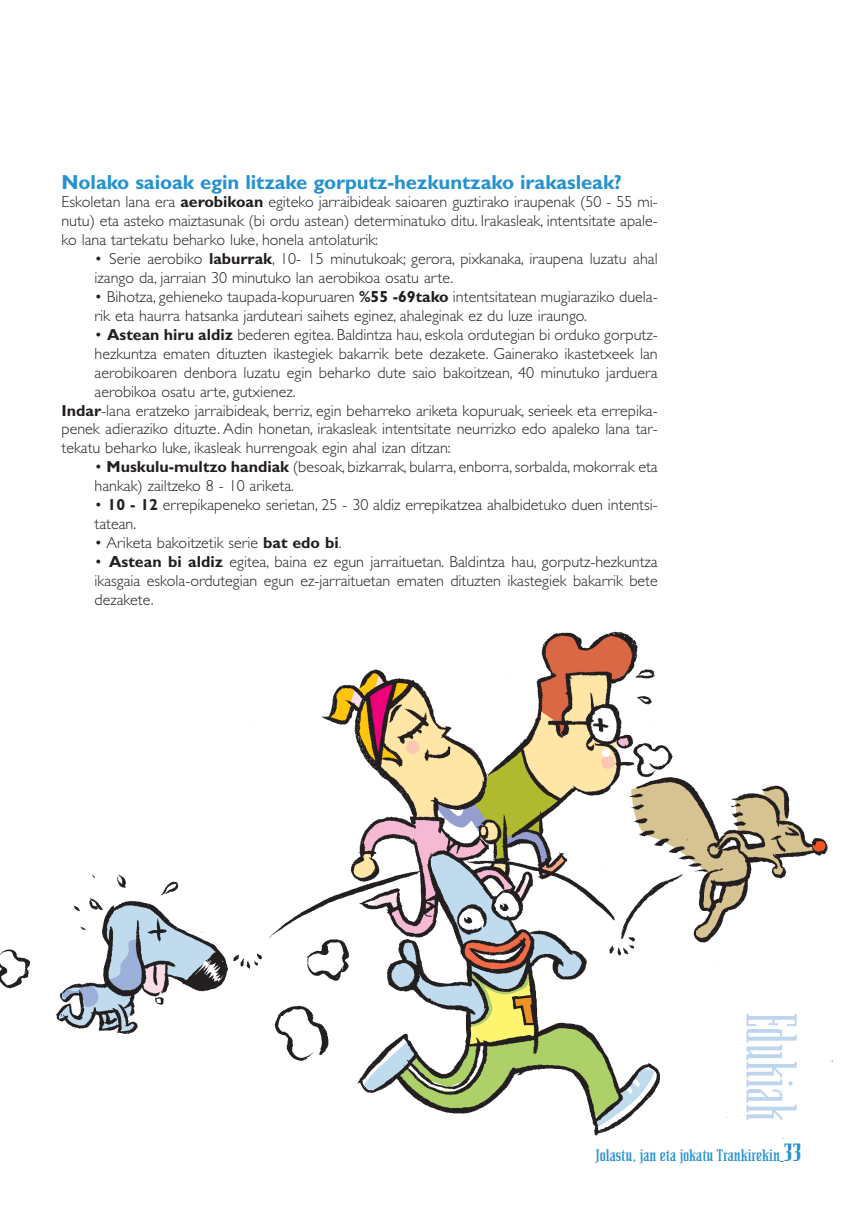
<style>
.page{position:relative;width:846px;height:1212px;background:#fff}
.page>*{position:absolute;margin:0;border:0;box-sizing:border-box;transform-origin:0 0}
.t1{font:72.75px "Senator Tall";color:#bed5ee}
.t2{font:700 20.4px "Gill Sans";letter-spacing:-.005em;color:#2491d0}
.t3{font:17.4px "Senator Demi";letter-spacing:-.005em;color:#2491d0}
.t4{font:300 16.05px/18.9px "Gill Sans";color:#231f20}
.s1{font-weight:700}
.s2{font-family:"Senator Ultra";font-size:26.25px}
</style>
<div class="page">
<img style="left:248px;top:631px;width:585px;height:505px">
<svg style="left:329px;top:633px;width:483px;height:496px"></svg>
<img style="left:0;top:874px;width:248px;height:160px">
<p class="t2" style="left:61px;top:175px;width:561px">Nolako saioak egin litzake gorputz-hezkuntzako irakasleak?</p>
<p class="t4" style="left:61px;top:194px;width:597px;text-align:justify">Eskoletan lana era <span class="s1">aerobikoan</span> egiteko jarraibideak saioaren guztirako iraupenak (50 - 55 mi&shy;nutu) eta asteko maiztasunak (bi ordu astean) determinatuko ditu. Irakasleak, intentsitate apale&shy;ko lana tartekatu beharko luke, honela antolaturik:</p>
<p class="t4" style="left:94px;top:251px;width:564px">• Serie aerobiko <span class="s1">laburrak</span>, 10- 15 minutukoak; gerora, pixkanaka, iraupena luzatu ahal izango da, jarraian 30 minutuko lan aerobikoa osatu arte.</p>
<p class="t4" style="left:94px;top:289px;width:564px">• Bihotza, gehieneko taupada-kopuruaren <span class="s1">%55 -69tako</span> intentsitatean mugiaraziko duela&shy;rik eta haurra hatsanka jarduteari saihets eginez, ahaleginak ez du luze iraungo.</p>
<p class="t4" style="left:94px;top:327px;width:564px">• <span class="s1">Astean hiru aldiz</span> bederen egitea. Baldintza hau, eskola ordutegian bi orduko gorputz-</p>
<p class="t4" style="left:94px;top:346px;width:564px">hezkuntza ematen dituzten ikastegiek bakarrik bete dezakete. Gainerako ikastetxeek lan</p>
<p class="t4" style="left:94px;top:365px;width:564px">aerobikoaren denbora luzatu egin beharko dute saio bakoitzean, 40 minutuko jarduera</p>
<p class="t4" style="left:94px;top:384px;width:202px">aerobikoa osatu arte, gutxienez.</p>
<p class="t4" style="left:61px;top:402px;width:597px"><span class="s1">Indar</span>-lana eratzeko jarraibideak, berriz, egin beharreko ariketa kopuruak, serieek eta errepika-</p>
<p class="t4" style="left:61px;top:421px;width:597px">penek adieraziko dituzte. Adin honetan, irakasleak intentsitate neurrizko edo apaleko lana tar-</p>
<p class="t4" style="left:61px;top:440px;width:390px">tekatu beharko luke, ikasleak hurrengoak egin ahal izan ditzan:</p>
<p class="t4" style="left:94px;top:459px;width:564px">• <span class="s1">Muskulu-multzo handiak</span> (besoak, bizkarrak, bularra, enborra, sorbalda, mokorrak eta hankak) zailtzeko 8 - 10 ariketa.</p>
<p class="t4" style="left:94px;top:497px;width:564px">• <span class="s1">10 - 12</span> errepikapeneko serietan, 25 - 30 aldiz errepikatzea ahalbidetuko duen intentsi&shy;tatean.</p>
<p class="t4" style="left:94px;top:535px;width:248px">• Ariketa bakoitzetik serie <span class="s1">bat edo bi</span>.</p>
<p class="t4" style="left:94px;top:554px;width:564px;text-align:justify">• <span class="s1">Astean bi aldiz</span> egitea, baina ez egun jarraituetan. Baldintza hau, gorputz-hezkuntza ikasgaia eskola-ordutegian egun ez-jarraituetan ematen dituzten ikastegiek bakarrik bete dezakete.</p>
<h1 class="t1" style="left:797px;top:1013px;width:110px;rotate:90deg">Edukiak</h1>
<p class="t3" style="left:595px;top:1150px;width:207px">Jolastu, jan eta jokatu Trankirekin_<span class="s2">33</span></p>
</div>
